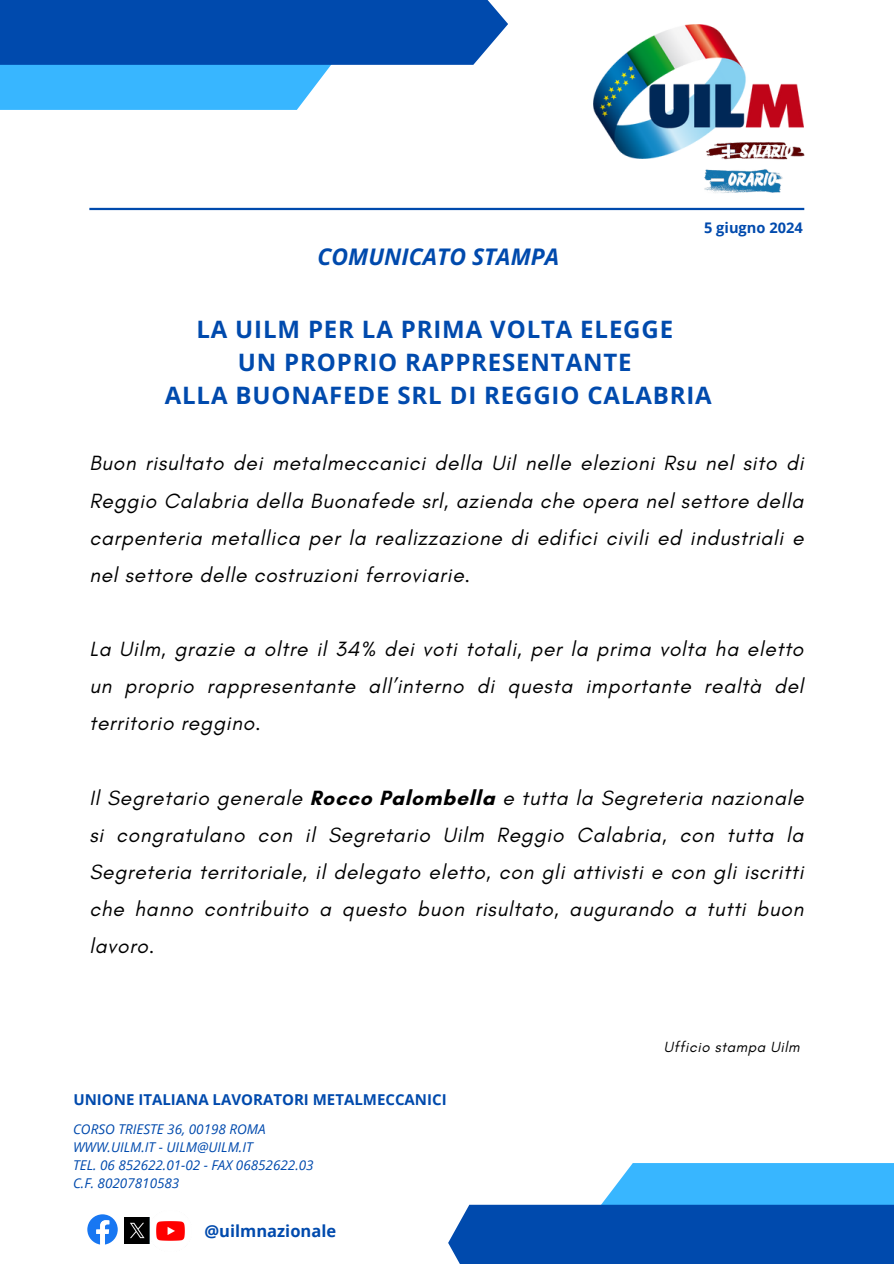
<style>
.page{position:relative;width:894px;height:1264px;background:#fff}
.page>*{position:absolute;margin:0;border:0;box-sizing:border-box;transform-origin:0 0}
.t1{font:700 24px/32.7px "Open Sans";letter-spacing:.035em;color:#004aad;text-align:center}
.t2{font:italic 700 22.95px "Open Sans";color:#004aad}
.t3{font:italic 21px/37.2px "Glacial Indifference";letter-spacing:.035em;color:#000;text-align:justify}
.t4{font:700 16.5px "Open Sans";color:#004aad}
.t5{font:700 15px "Open Sans";color:#004aad}
.t6{font:italic 15px "Glacial Indifference";letter-spacing:.035em;color:#000}
.t7{font:700 14.55px "Open Sans";color:#004aad}
.t8{font:italic 13.5px/18px "Open Sans";color:#004aad}
.s1{font-weight:700;font-style:normal}
</style>
<div class="page">
<hr style="left:89px;top:208px;width:715px;height:2px;background:#004aad">
<svg style="left:0;top:0;width:508px;height:110px"></svg>
<div style="left:593px;top:1162px;width:300px;height:101px;background:#38b6ff"></div>
<div style="left:448px;top:1204px;width:445px;height:59px;background:#004aad"></div>
<img style="left:593px;top:24px;width:210px;height:134px">
<svg style="left:87px;top:1214px;width:31px;height:30px"></svg>
<img style="left:149px;top:1217px;width:36px;height:27px">
<img style="left:125px;top:1217px;width:24px;height:26px">
<img style="left:700px;top:132px;width:105px;height:61px">
<h1 class="t2" style="left:317px;top:240px;width:243px">COMUNICATO STAMPA</h1>
<h2 class="t7" style="left:704px;top:218px;width:100px">5 giugno 2024</h2>
<h2 class="t1" style="left:165px;top:313px;width:548px">LA UILM PER LA PRIMA VOLTA ELEGGE<br>UN PROPRIO RAPPRESENTANTE<br>ALLA BUONAFEDE SRL DI REGGIO CALABRIA</h2>
<h5 class="t3" style="left:89px;top:444px;width:715px">Buon risultato dei metalmeccanici della Uil nelle elezioni Rsu nel sito di Reggio Calabria della Buonafede srl, azienda che opera nel settore della carpenteria metallica per la realizzazione di edifici civili ed industriali e nel settore delle costruzioni ferroviarie.</h5>
<h3 class="t3" style="left:89px;top:630px;width:715px">La Uilm, grazie a oltre il 34% dei voti totali, per la prima volta ha eletto un proprio rappresentante all’interno di questa importante realtà del territorio reggino.</h3>
<h6 class="t3" style="left:89px;top:778px;width:715px">Il Segretario generale <span class="s1">Rocco Palombella</span> e tutta la Segreteria nazionale si congratulano con il Segretario Uilm Reggio Calabria, con tutta la Segreteria territoriale, il delegato eletto, con gli attivisti e con gli iscritti che hanno contribuito a questo buon risultato, augurando a tutti buon lavoro.</h6>
<h2 class="t5" style="left:73px;top:1089px;width:374px">UNIONE ITALIANA LAVORATORI METALMECCANICI</h2>
<p class="t8" style="left:73px;top:1119px;width:242px">CORSO TRIESTE 36, 00198 ROMA<br>WWW.UILM.IT - UILM@UILM.IT<br>TEL. 06 852622.01-02 - FAX 06852622.03<br>C.F. 80207810583</p>
<p class="t4" style="left:204px;top:1219px;width:133px">@uilmnazionale</p>
<p class="t6" style="left:663px;top:1037px;width:137px">Ufficio stampa Uilm</p>
</div>
